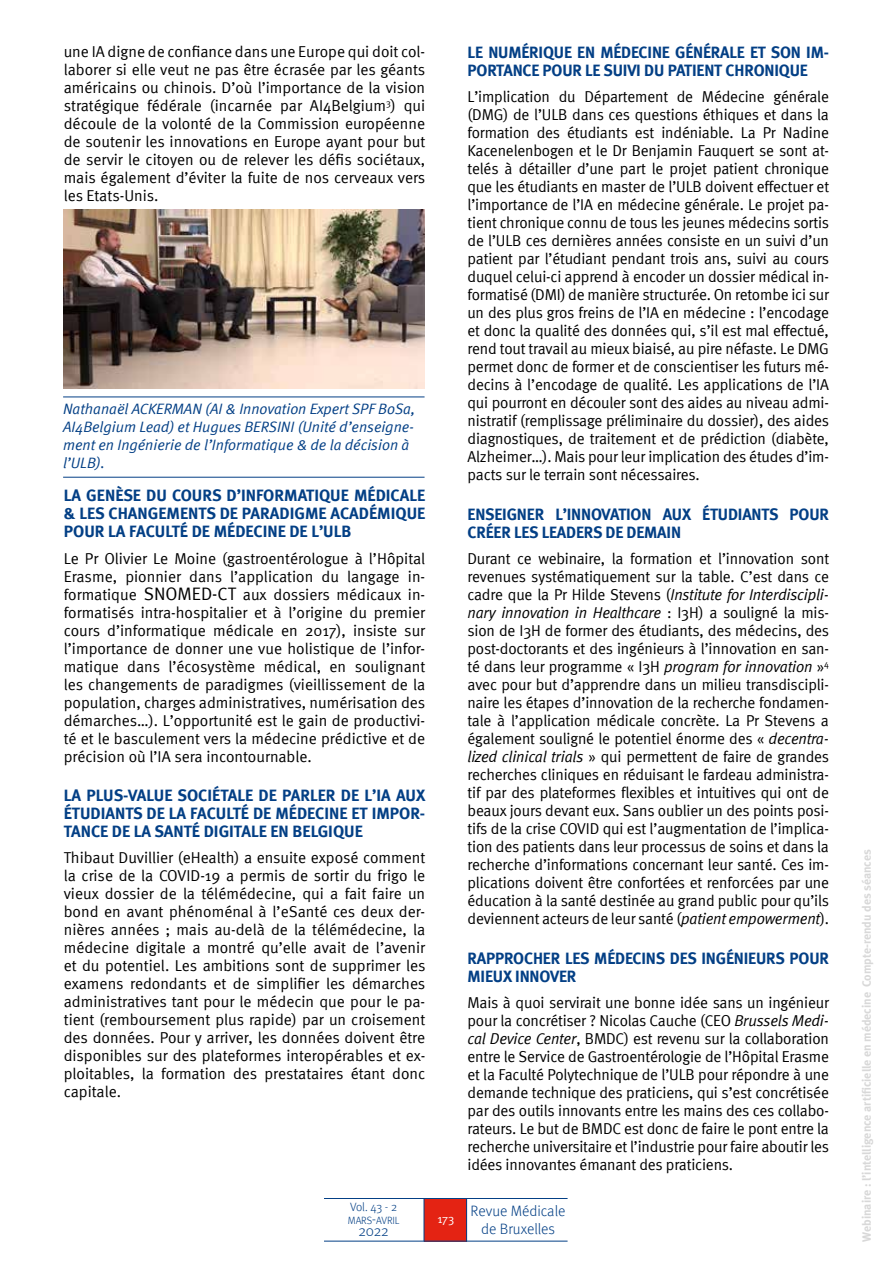
<style>
.page{position:relative;width:893px;height:1263px;background:#fff}
.page>*{position:absolute;margin:0;border:0;box-sizing:border-box;transform-origin:0 0}
.t1{font:700 16.5px/18px "Meta";letter-spacing:-.01em;color:#033f85}
.t2{font:15.75px/18px "Meta Normal";letter-spacing:-.01em;color:#000;text-align:justify}
.t3{font:italic 15px/18px "Meta Normal";color:#033f85}
.t4{font:300 15px/18px "Meta";color:#033f85;text-align:center}
.t5{font:300 15px "Meta";color:#033f85}
.t6{font:700 12px "Meta";color:#d8d8d8}
.t7{font:300 12px "Meta";color:#033f85}
.t8{font:12px "Meta Normal";color:#fff}
.t9{font:300 10.5px "Meta";letter-spacing:-.015em;color:#033f85}
.s1{font-size:18px}
.s2{font-style:italic}
.s3{font-style:inherit}
.s4{font-size:15px}
</style>
<div class="page">
<div style="left:424px;top:1198px;width:43px;height:43px;background:#e42313"></div>
<hr style="left:324px;top:1241px;width:244px;height:1px;background:#033f85">
<hr style="left:466px;top:1198px;width:1px;height:43px;background:#033f85">
<hr style="left:424px;top:1198px;width:1px;height:43px;background:#033f85">
<hr style="left:324px;top:1198px;width:244px;height:1px;background:#033f85">
<img style="left:63px;top:210px;width:362px;height:179px">
<hr style="left:63px;top:397px;width:362px;height:1px;background:#033f85">
<hr style="left:63px;top:477px;width:362px;height:1px;background:#033f85">
<p class="t2" style="left:64px;top:43px;width:363px">une IA digne de confiance dans une Europe qui doit col&shy;laborer si elle veut ne pas être écrasée par les géants américains ou chinois. D’où l’importance de la vision stratégique fédérale (incarnée par AI4Belgium<sup>3</sup>) qui découle de la volonté de la Commission européenne de soutenir les innovations en Europe ayant pour but de servir le citoyen ou de relever les défis sociétaux, mais également d’éviter la fuite de nos cerveaux vers les Etats-Unis.</p>
<p class="t3" style="left:63px;top:400px;width:354px">Nathanaël ACKERMAN (AI &amp; Innovation Expert SPF BoSa, AI4Belgium Lead) et Hugues BERSINI (Unité d’enseigne&shy;ment en Ingénierie de l’Informatique &amp; de la décision à l’ULB).</p>
<p class="t1" style="left:64px;top:486px;width:363px;text-align:justify">LA GENÈSE DU COURS D’INFORMATIQUE MÉDICALE &amp; LES CHANGEMENTS DE PARADIGME ACADÉMIQUE POUR LA FACULTÉ DE MÉDECINE DE L’ULB</p>
<p class="t2" style="left:64px;top:549px;width:363px">Le Pr Olivier Le Moine (gastroentérologue à l’Hôpital Erasme, pionnier dans l’application du langage in&shy;formatique <span class="s1">SNOMED-CT</span> aux dossiers médicaux in&shy;formatisés intra-hospitalier et à l’origine du premier cours d’informatique médicale en 2017), insiste sur l’importance de donner une vue holistique de l’infor&shy;matique dans l’écosystème médical, en soulignant les changements de paradigmes (vieillissement de la population, charges administratives, numérisation des démarches…). L’opportunité est le gain de productivi&shy;té et le basculement vers la médecine prédictive et de précision où l’IA sera incontournable.</p>
<p class="t1" style="left:64px;top:786px;width:363px;text-align:justify">LA PLUS-VALUE SOCIÉTALE DE PARLER DE L’IA AUX ÉTUDIANTS DE LA FACULTÉ DE MÉDECINE ET IMPOR-TANCE DE LA SANTÉ DIGITALE EN BELGIQUE</p>
<p class="t2" style="left:64px;top:849px;width:363px">Thibaut Duvillier (eHealth) a ensuite exposé comment la crise de la COVID-19 a permis de sortir du frigo le vieux dossier de la télémédecine, qui a fait faire un bond en avant phénoménal à l’eSanté ces deux der&shy;nières années ; mais au-delà de la télémédecine, la médecine digitale a montré qu’elle avait de l’avenir et du potentiel. Les ambitions sont de supprimer les examens redondants et de simplifier les démarches administratives tant pour le médecin que pour le pa&shy;tient (remboursement plus rapide) par un croisement des données. Pour y arriver, les données doivent être disponibles sur des plateformes interopérables et ex&shy;ploitables, la formation des prestataires étant donc capitale.</p>
<p class="t1" style="left:467px;top:43px;width:363px">LE NUMÉRIQUE EN MÉDECINE GÉNÉRALE ET SON IM-<br>PORTANCE POUR LE SUIVI DU PATIENT CHRONIQUE</p>
<p class="t2" style="left:467px;top:88px;width:363px">L’implication du Département de Médecine générale (DMG) de l’ULB dans ces questions éthiques et dans la formation des étudiants est indéniable. La Pr Nadine Kacenelenbogen et le Dr Benjamin Fauquert se sont at&shy;telés à détailler d’une part le projet patient chronique que les étudiants en master de l’ULB doivent effectuer et l’importance de l’IA en médecine générale. Le projet pa&shy;tient chronique connu de tous les jeunes médecins sortis de l’ULB ces dernières années consiste en un suivi d’un patient par l’étudiant pendant trois ans, suivi au cours duquel celui-ci apprend à encoder un dossier médical in&shy;formatisé (DMI) de manière structurée. On retombe ici sur un des plus gros freins de l’IA en médecine : l’encodage et donc la qualité des données qui, s’il est mal effectué, rend tout travail au mieux biaisé, au pire néfaste. Le DMG permet donc de former et de conscientiser les futurs mé&shy;decins à l’encodage de qualité. Les applications de l’IA qui pourront en découler sont des aides au niveau admi&shy;nistratif (remplissage préliminaire du dossier), des aides diagnostiques, de traitement et de prédiction (diabète, Alzheimer…). Mais pour leur implication des études d’im&shy;pacts sur le terrain sont nécessaires.</p>
<p class="t1" style="left:467px;top:505px;width:363px">ENSEIGNER L’INNOVATION AUX ÉTUDIANTS POUR<br>CRÉER LES LEADERS DE DEMAIN</p>
<p class="t2" style="left:467px;top:550px;width:363px">Durant ce webinaire, la formation et l’innovation sont revenues systématiquement sur la table. C’est dans ce cadre que la Pr Hilde Stevens (<span class="s2">Institute for Interdiscipli&shy;nary innovation in Healthcare</span> : I3H) a souligné la mis&shy;sion de I3H de former des étudiants, des médecins, des post-doctorants et des ingénieurs à l’innovation en san&shy;té dans leur programme « I3H <span class="s2">program for innovation</span> »<sup>4 </sup>avec pour but d’apprendre dans un milieu transdiscipli&shy;naire les étapes d’innovation de la recherche fondamen&shy;tale à l’application médicale concrète. La Pr Stevens a également souligné le potentiel énorme des « <span class="s2">decentra&shy;lized clinical trials</span> » qui permettent de faire de grandes recherches cliniques en réduisant le fardeau administra&shy;tif par des plateformes flexibles et intuitives qui ont de beaux jours devant eux. Sans oublier un des points posi&shy;tifs de la crise COVID qui est l’augmentation de l’implica&shy;tion des patients dans leur processus de soins et dans la recherche d’informations concernant leur santé. Ces im&shy;plications doivent être confortées et renforcées par une éducation à la santé destinée au grand public pour qu’ils deviennent acteurs de leur santé (<span class="s2">patient empowerment</span>).</p>
<p class="t1" style="left:467px;top:949px;width:363px">RAPPROCHER LES MÉDECINS DES INGÉNIEURS POUR<br>MIEUX INNOVER</p>
<p class="t2" style="left:467px;top:993px;width:363px">Mais à quoi servirait une bonne idée sans un ingénieur pour la concrétiser ? Nicolas Cauche (CEO <span class="s2">Brussels Medi&shy;cal Device Center</span>, BMDC) est revenu sur la collaboration entre le Service de Gastroentérologie de l’Hôpital Erasme et la Faculté Polytechnique de l’ULB pour répondre à une demande technique des praticiens, qui s’est concrétisée par des outils innovants entre les mains des ces collabo&shy;rateurs. Le but de BMDC est donc de faire le pont entre la recherche universitaire et l’industrie pour faire aboutir les idées innovantes émanant des praticiens.</p>
<p class="t7" style="left:350px;top:1200px;width:49px">Vol. 43 - 2</p>
<p class="t4" style="left:471px;top:1201px;width:96px"><span class="s3">R</span>evue Médicale de Bruxelles</p>
<p class="t8" style="left:437px;top:1211px;width:18px">173</p>
<p class="t9" style="left:348px;top:1215px;width:53px">MARS<span class="s4">-</span>AVRIL</p>
<p class="t5" style="left:358px;top:1222px;width:32px">2022</p>
<p class="t6" style="left:860px;top:1241px;width:393px;rotate:-90deg">Webinaire : l’intelligence artificielle en médecine Compte-rendu des séances</p>
</div>
